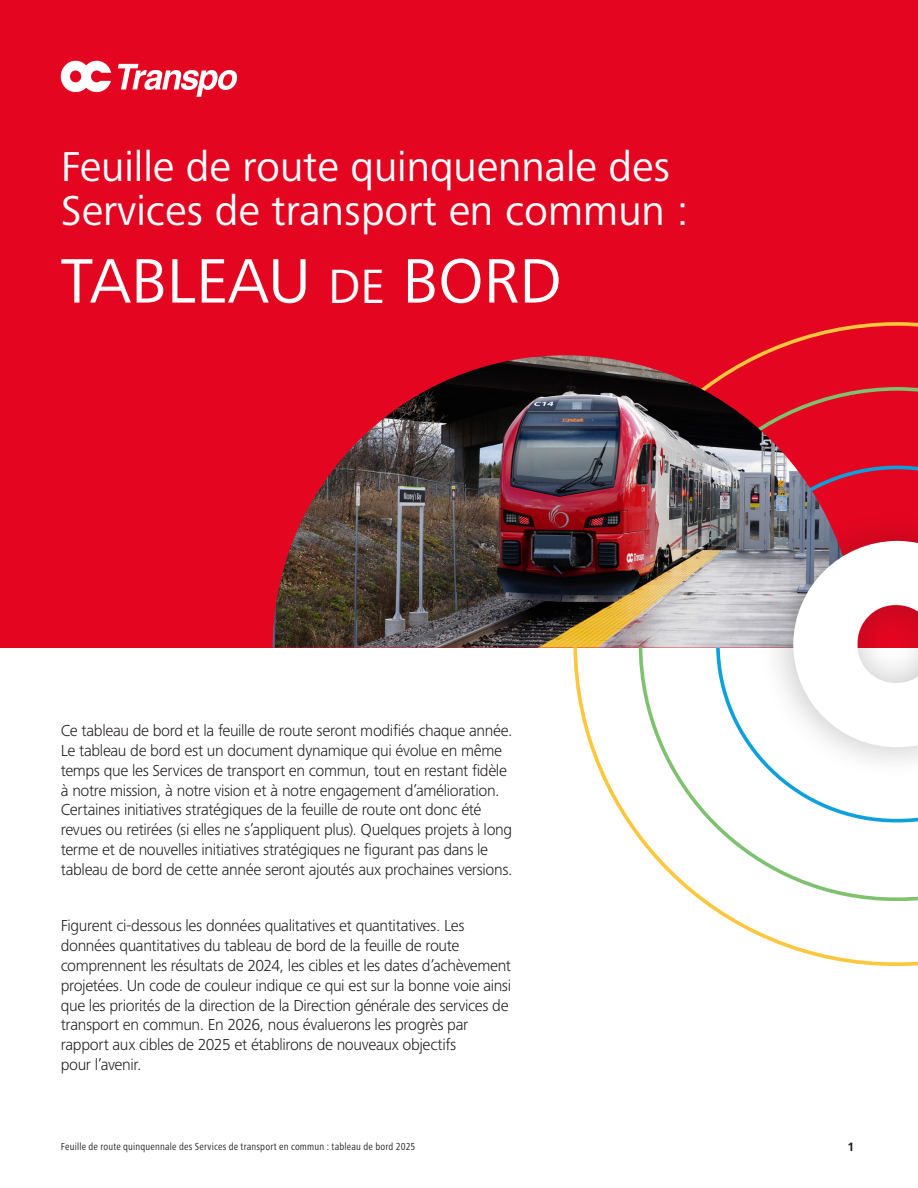
<style>
.page{position:relative;width:918px;height:1188px;background:#fff}
.page>*{position:absolute;margin:0;border:0;box-sizing:border-box;transform-origin:0 0}
.cover_title{font:64.95px "Frutiger Next Pro";color:#fff}
.cover_title-2{font:43.35px/43.3px "Frutiger Next Pro";color:#fff}
.Body_table{font:300 16.5px/19.8px "Frutiger Next Pro";letter-spacing:-.02em;color:#231f20}
.t1{font:700 12px "Frutiger LT Std";color:#231f20}
.t2{font:condensed 10.5px "Frutiger Next Pro";letter-spacing:.015em;color:#231f20}
.s1{font-size:49.8px}
</style>
<div class="page">
<div style="left:0;top:0;width:918px;height:648px;background:#e40520"></div>
<svg style="left:61px;top:61px;width:50px;height:31px"></svg>
<div style="left:70px;top:70px;width:11px;height:12px;background:#e40520;border-radius:50%"></div>
<svg style="left:118px;top:64px;width:119px;height:33px"></svg>
<svg style="left:573px;top:322px;width:345px;height:644px"></svg>
<svg style="left:714px;top:464px;width:204px;height:361px"></svg>
<img style="left:273px;top:355px;width:584px;height:293px">
<div style="left:758px;top:509px;width:160px;height:271px;background:#231f20;opacity:.27"></div>
<svg style="left:793px;top:541px;width:125px;height:206px"></svg>
<p class="cover_title-2" style="left:61px;top:145px;width:629px">Feuille de route quinquennale des<br>Services de transport en commun :</p>
<p class="cover_title" style="left:61px;top:244px;width:502px">TABLEAU <span class="s1">DE</span> BORD</p>
<p class="Body_table" style="left:61px;top:721px;width:453px">Ce tableau de bord et la feuille de route seront modifiés chaque année.<br>Le tableau de bord est un document dynamique qui évolue en même temps que les Services de transport en commun, tout en restant fidèle à notre mission, à notre vision et à notre engagement d’amélioration.<br>Certaines initiatives stratégiques de la feuille de route ont donc été revues ou retirées (si elles ne s’appliquent plus). Quelques projets à long terme et de nouvelles initiatives stratégiques ne figurant pas dans le tableau de bord de cette année seront ajoutés aux prochaines versions.</p>
<p class="Body_table" style="left:61px;top:916px;width:452px">Figurent ci-dessous les données qualitatives et quantitatives. Les données quantitatives du tableau de bord de la feuille de route comprennent les résultats de 2024, les cibles et les dates d’achèvement projetées. Un code de couleur indique ce qui est sur la bonne voie ainsi que les priorités de la direction de la Direction générale des services de transport en commun. En 2026, nous évaluerons les progrès par rapport aux cibles de 2025 et établirons de nouveaux objectifs<br>pour l’avenir.</p>
<p class="t2" style="left:61px;top:1140px;width:356px">Feuille de route quinquennale des Services de transport en commun : tableau de bord 2025</p>
<p class="t1" style="left:847px;top:1140px;width:8px">1</p>
</div>
